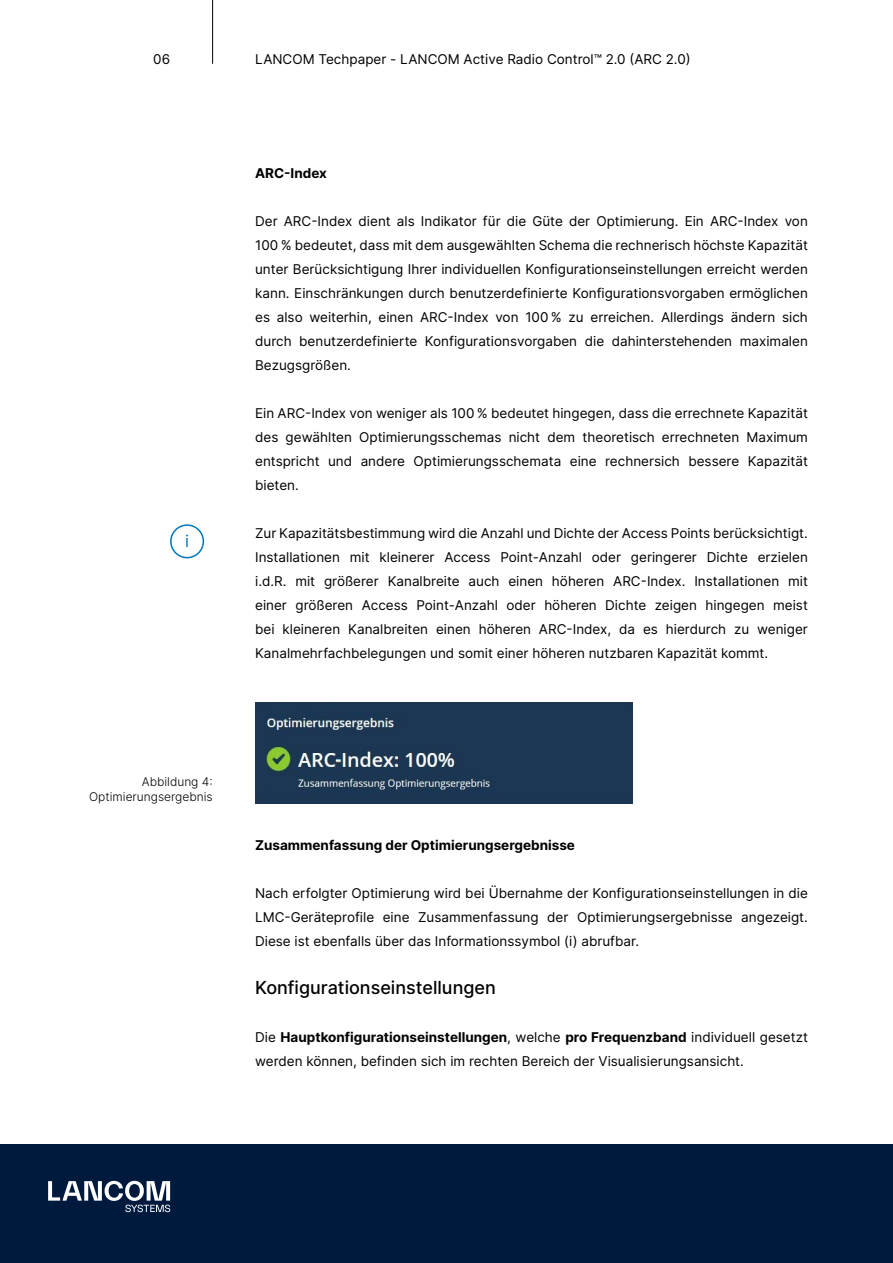
<style>
.page{position:relative;width:893px;height:1263px;background:#fff}
.page>*{position:absolute;margin:0;border:0;box-sizing:border-box;transform-origin:0 0}
.t1{font:500 18px "Inter";color:#000}
.t2{font:16.5px "Inter";color:#0075bd}
.t3{font:13.5px/24px "Inter";color:#000;text-align:justify}
.t4{font:700 13.5px "Inter";color:#000}
.t5{font:300 12px/15px "Inter";color:#000;text-align:right}
.s1{font-weight:700}
</style>
<div class="page">
<img style="left:255px;top:703px;width:378px;height:100px">
<div style="left:170px;top:524px;width:34px;height:34px;border:2px solid #0075bd;border-radius:50%"></div>
<div style="left:0;top:1144px;width:893px;height:119px;background:#001a3e"></div>
<hr style="left:212px;top:0;width:1px;height:64px;background:#000">
<svg style="left:48px;top:1181px;width:122px;height:31px"></svg>
<p class="t3" style="left:153px;top:47px;width:18px">06</p>
<p class="t3" style="left:255px;top:47px;width:437px">LANCOM Techpaper - LANCOM Active Radio Control™ 2.0 (ARC 2.0)</p>
<p class="t2" style="left:185px;top:529px;width:5px">i</p>
<p class="t4" style="left:255px;top:163px;width:73px">ARC-Index</p>
<p class="t3" style="left:255px;top:209px;width:554px">Der ARC-Index dient als Indikator für die Güte der Optimierung. Ein ARC-Index von 100 % bedeutet, dass mit dem ausgewählten Schema die rechnerisch höchste Kapazität unter Berücksichtigung Ihrer individuellen Konfigurationseinstellungen erreicht werden kann. Einschränkungen durch benutzerdefinierte Konfigurationsvorgaben ermöglichen es also weiterhin, einen ARC-Index von 100 % zu erreichen. Allerdings ändern sich durch benutzerdefinierte Konfigurationsvorgaben die dahinterstehenden maximalen Bezugsgrößen.</p>
<p class="t3" style="left:255px;top:401px;width:554px">Ein ARC-Index von weniger als 100 % bedeutet hingegen, dass die errechnete Kapazität des gewählten Optimierungsschemas nicht dem theoretisch errechneten Maximum entspricht und andere Optimierungsschemata eine rechnersich bessere Kapazität bieten.</p>
<p class="t3" style="left:255px;top:521px;width:554px">Zur Kapazitätsbestimmung wird die Anzahl und Dichte der Access Points berücksichtigt.<br>Installationen mit kleinerer Access Point-Anzahl oder geringerer Dichte erzielen i.d.R. mit größerer Kanalbreite auch einen höheren ARC-Index. Installationen mit einer größeren Access Point-Anzahl oder höheren Dichte zeigen hingegen meist bei kleineren Kanalbreiten einen höheren ARC-Index, da es hierdurch zu weniger Kanalmehrfachbelegungen und somit einer höheren nutzbaren Kapazität kommt.</p>
<p class="t5" style="left:89px;top:774px;width:125px">Abbildung 4:<br>Optimierungsergebnis</p>
<p class="t4" style="left:255px;top:835px;width:321px">Zusammenfassung der Optimierungsergebnisse</p>
<p class="t3" style="left:255px;top:881px;width:554px">Nach erfolgter Optimierung wird bei Übernahme der Konfigurationseinstellungen in die LMC-Geräteprofile eine Zusammenfassung der Optimierungsergebnisse angezeigt.<br>Diese ist ebenfalls über das Informationssymbol (i) abrufbar.</p>
<h1 class="t1" style="left:255px;top:975px;width:242px">Konfigurationseinstellungen</h1>
<p class="t3" style="left:255px;top:1025px;width:554px">Die <span class="s1">Hauptkonfigurationseinstellungen</span>, welche <span class="s1">pro Frequenzband</span> individuell gesetzt werden können, befinden sich im rechten Bereich der Visualisierungsansicht.</p>
</div>
